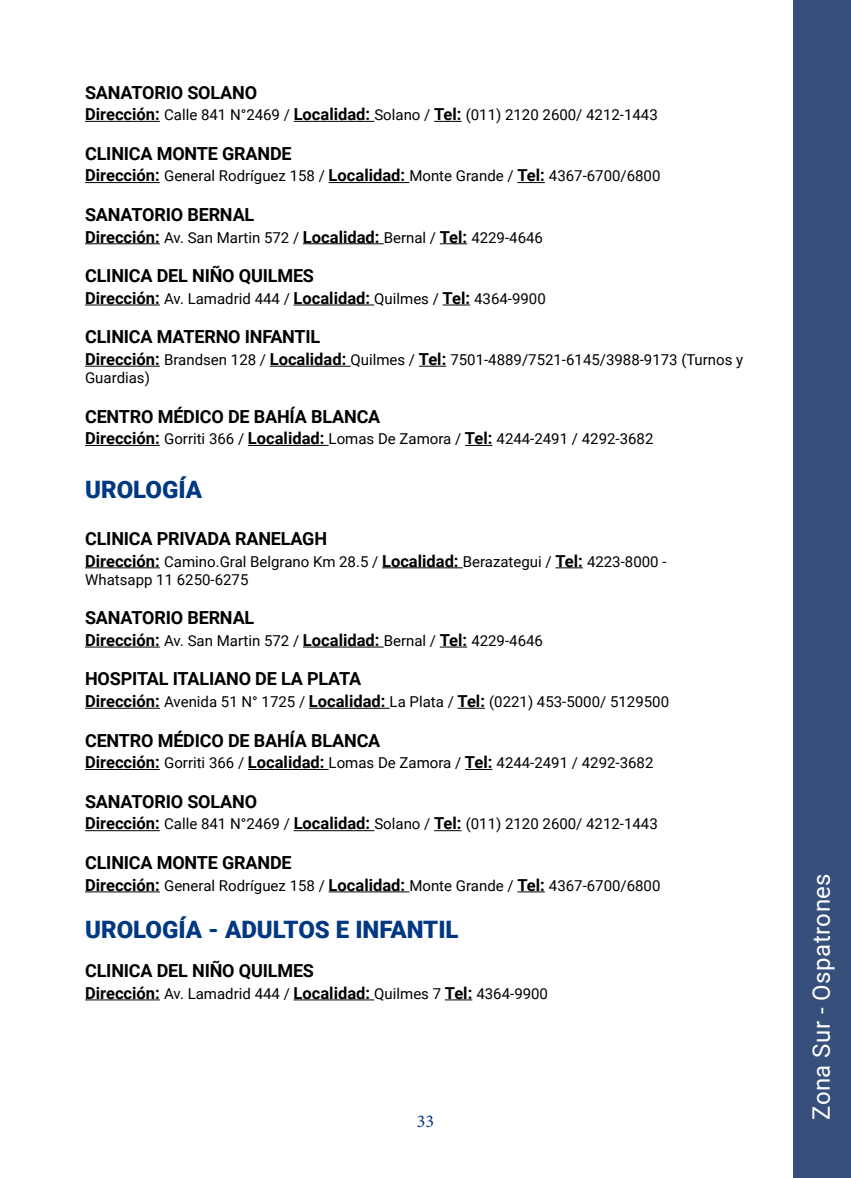
<style>
.page{position:relative;width:851px;height:1178px;background:#fff}
.page>*{position:absolute;margin:0;border:0;box-sizing:border-box;transform-origin:0 0}
.t1{font:900 24px "Roboto";color:#003882}
.t2{font:24px "Roboto";letter-spacing:.02em;color:#fff}
.t3{font:700 18px "Roboto";letter-spacing:-.01em;color:#000}
.t4{font:18px "Minion Pro";color:#003882}
.t5{font:15px/18px "Roboto";color:#000}
.s1{font-weight:700;font-size:16.5px}
</style>
<div class="page">
<hr style="left:85px;top:121px;width:75px;height:1px;background:#000">
<hr style="left:293px;top:121px;width:81px;height:1px;background:#000">
<svg style="left:434px;top:121px;width:27px;height:1px"></svg>
<hr style="left:85px;top:182px;width:75px;height:1px;background:#000">
<hr style="left:328px;top:182px;width:81px;height:1px;background:#000">
<svg style="left:517px;top:182px;width:27px;height:1px"></svg>
<hr style="left:85px;top:243px;width:75px;height:1px;background:#000">
<hr style="left:303px;top:243px;width:80px;height:1px;background:#000">
<svg style="left:439px;top:243px;width:28px;height:1px"></svg>
<hr style="left:85px;top:305px;width:75px;height:1px;background:#000">
<hr style="left:293px;top:305px;width:81px;height:1px;background:#000">
<svg style="left:442px;top:305px;width:28px;height:1px"></svg>
<hr style="left:85px;top:366px;width:75px;height:1px;background:#000">
<hr style="left:270px;top:366px;width:80px;height:1px;background:#000">
<svg style="left:419px;top:366px;width:27px;height:1px"></svg>
<hr style="left:85px;top:445px;width:75px;height:1px;background:#000">
<hr style="left:248px;top:445px;width:80px;height:1px;background:#000">
<svg style="left:465px;top:445px;width:27px;height:1px"></svg>
<hr style="left:85px;top:567px;width:75px;height:1px;background:#000">
<hr style="left:382px;top:567px;width:80px;height:1px;background:#000">
<svg style="left:555px;top:567px;width:27px;height:1px"></svg>
<hr style="left:85px;top:647px;width:75px;height:1px;background:#000">
<hr style="left:303px;top:647px;width:80px;height:1px;background:#000">
<svg style="left:439px;top:647px;width:28px;height:1px"></svg>
<hr style="left:85px;top:708px;width:75px;height:1px;background:#000">
<hr style="left:309px;top:708px;width:80px;height:1px;background:#000">
<svg style="left:457px;top:708px;width:28px;height:1px"></svg>
<hr style="left:85px;top:769px;width:75px;height:1px;background:#000">
<hr style="left:248px;top:769px;width:80px;height:1px;background:#000">
<svg style="left:465px;top:769px;width:27px;height:1px"></svg>
<hr style="left:85px;top:830px;width:75px;height:1px;background:#000">
<hr style="left:293px;top:830px;width:81px;height:1px;background:#000">
<svg style="left:434px;top:830px;width:27px;height:1px"></svg>
<hr style="left:85px;top:891px;width:75px;height:1px;background:#000">
<hr style="left:328px;top:891px;width:81px;height:1px;background:#000">
<svg style="left:517px;top:891px;width:27px;height:1px"></svg>
<hr style="left:85px;top:999px;width:75px;height:1px;background:#000">
<hr style="left:293px;top:999px;width:81px;height:1px;background:#000">
<svg style="left:445px;top:999px;width:27px;height:1px"></svg>
<div style="left:793px;top:0;width:57px;height:1178px;background:#364f7b"></div>
<p class="t3" style="left:85px;top:80px;width:173px">SANATORIO SOLANO</p>
<p class="t5" style="left:85px;top:105px;width:574px"><span class="s1">Dirección:</span> Calle 841 N°2469 / <span class="s1">Localidad:</span> Solano / <span class="s1">Tel:</span> (011) 2120 2600/ 4212-1443</p>
<p class="t3" style="left:85px;top:141px;width:208px">CLINICA MONTE GRANDE</p>
<p class="t5" style="left:85px;top:166px;width:577px"><span class="s1">Dirección:</span> General Rodríguez 158 / <span class="s1">Localidad:</span> Monte Grande / <span class="s1">Tel:</span> 4367-6700/6800</p>
<p class="t3" style="left:85px;top:202px;width:171px">SANATORIO BERNAL</p>
<p class="t5" style="left:85px;top:228px;width:459px"><span class="s1">Dirección:</span> Av. San Martin 572 / <span class="s1">Localidad:</span> Bernal / <span class="s1">Tel:</span> 4229-4646</p>
<p class="t3" style="left:85px;top:263px;width:230px">CLINICA DEL NIÑO QUILMES</p>
<p class="t5" style="left:85px;top:289px;width:462px"><span class="s1">Dirección:</span> Av. Lamadrid 444 / <span class="s1">Localidad:</span> Quilmes / <span class="s1">Tel:</span> 4364-9900</p>
<p class="t3" style="left:85px;top:324px;width:237px">CLINICA MATERNO INFANTIL</p>
<p class="t5" style="left:85px;top:350px;width:659px"><span class="s1">Dirección:</span> Brandsen 128 / <span class="s1">Localidad:</span> Quilmes / <span class="s1">Tel:</span> 7501-4889/7521-6145/3988-9173 (Turnos y<br>Guardias)</p>
<p class="t3" style="left:85px;top:404px;width:297px">CENTRO MÉDICO DE BAHÍA BLANCA</p>
<p class="t5" style="left:85px;top:429px;width:569px"><span class="s1">Dirección:</span> Gorriti 366 / <span class="s1">Localidad:</span> Lomas De Zamora / <span class="s1">Tel:</span> 4244-2491 / 4292-3682</p>
<h1 class="t1" style="left:85px;top:473px;width:119px">UROLOGÍA</h1>
<p class="t3" style="left:85px;top:526px;width:243px">CLINICA PRIVADA RANELAGH</p>
<p class="t5" style="left:85px;top:552px;width:583px"><span class="s1">Dirección:</span> Camino.Gral Belgrano Km 28.5 / <span class="s1">Localidad:</span> Berazategui / <span class="s1">Tel:</span> 4223-8000 -<br>Whatsapp 11 6250-6275</p>
<p class="t3" style="left:85px;top:605px;width:171px">SANATORIO BERNAL</p>
<p class="t5" style="left:85px;top:631px;width:459px"><span class="s1">Dirección:</span> Av. San Martin 572 / <span class="s1">Localidad:</span> Bernal / <span class="s1">Tel:</span> 4229-4646</p>
<p class="t3" style="left:85px;top:666px;width:277px">HOSPITAL ITALIANO DE LA PLATA</p>
<p class="t5" style="left:85px;top:692px;width:585px"><span class="s1">Dirección:</span> Avenida 51 N° 1725 / <span class="s1">Localidad:</span> La Plata / <span class="s1">Tel:</span> (0221) 453-5000/ 5129500</p>
<p class="t3" style="left:85px;top:728px;width:297px">CENTRO MÉDICO DE BAHÍA BLANCA</p>
<p class="t5" style="left:85px;top:753px;width:569px"><span class="s1">Dirección:</span> Gorriti 366 / <span class="s1">Localidad:</span> Lomas De Zamora / <span class="s1">Tel:</span> 4244-2491 / 4292-3682</p>
<p class="t3" style="left:85px;top:789px;width:173px">SANATORIO SOLANO</p>
<p class="t5" style="left:85px;top:814px;width:574px"><span class="s1">Dirección:</span> Calle 841 N°2469 / <span class="s1">Localidad:</span> Solano / <span class="s1">Tel:</span> (011) 2120 2600/ 4212-1443</p>
<p class="t3" style="left:85px;top:850px;width:208px">CLINICA MONTE GRANDE</p>
<p class="t5" style="left:85px;top:876px;width:577px"><span class="s1">Dirección:</span> General Rodríguez 158 / <span class="s1">Localidad:</span> Monte Grande / <span class="s1">Tel:</span> 4367-6700/6800</p>
<h1 class="t1" style="left:85px;top:912px;width:375px">UROLOGÍA - ADULTOS E INFANTIL</h1>
<p class="t3" style="left:85px;top:958px;width:230px">CLINICA DEL NIÑO QUILMES</p>
<p class="t5" style="left:85px;top:984px;width:464px"><span class="s1">Dirección:</span> Av. Lamadrid 444 / <span class="s1">Localidad:</span> Quilmes 7 <span class="s1">Tel:</span> 4364-9900</p>
<p class="t4" style="left:417px;top:1109px;width:19px">33</p>
<h1 class="t2" style="left:804px;top:1120px;width:248px;rotate:-90deg">Zona Sur - Ospatrones</h1>
</div>
